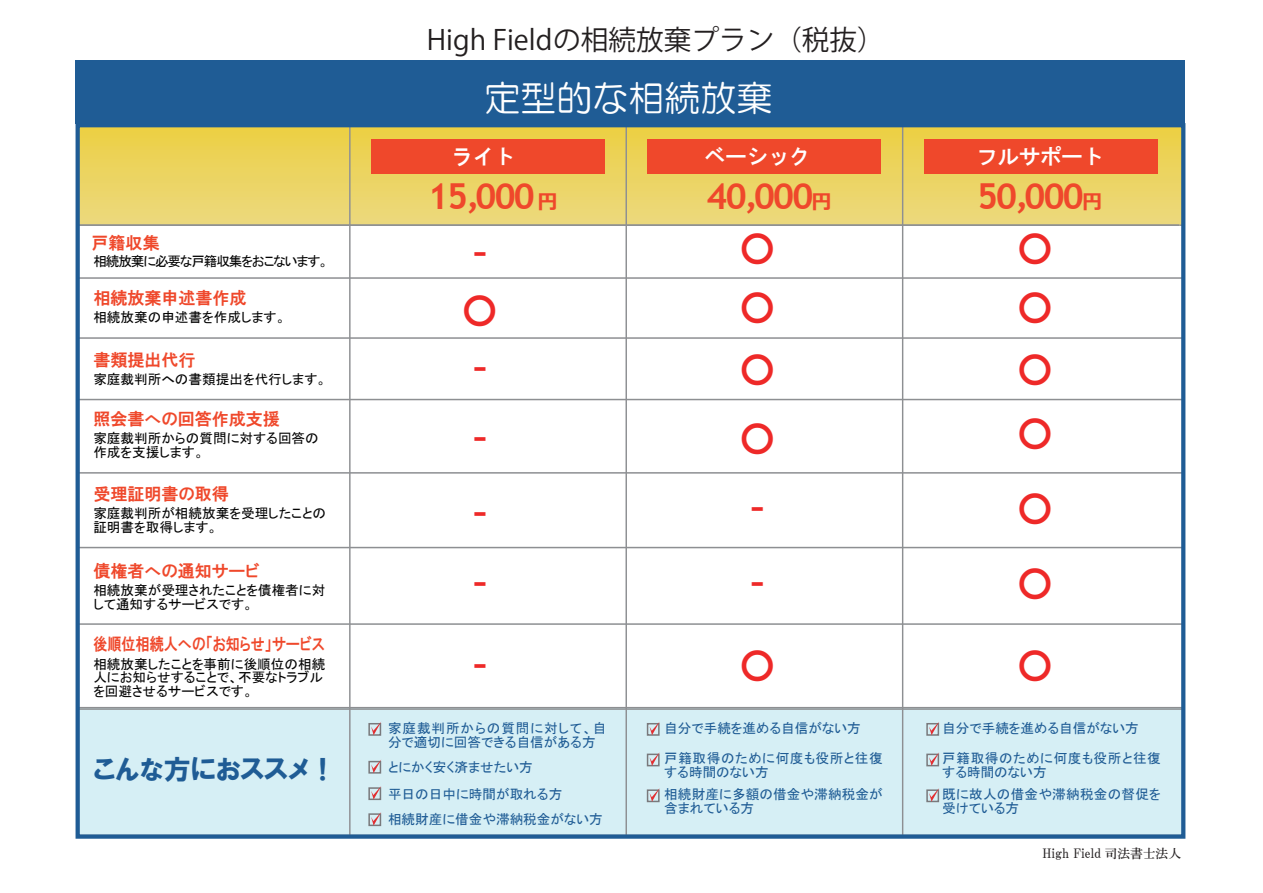
<style>
.page{position:relative;width:1263px;height:893px;background:#fff}
.page>*{position:absolute;margin:0;border:0;box-sizing:border-box;transform-origin:0 0}
.t1{font:36.15px/57.4px "HGP Gothic E";color:#ee2928;text-align:center}
.t2{font:36px "HG Maru Gothic MPRO";color:#fff}
.t3{font:700 35.85px "Trebuchet MS";letter-spacing:-.05em;color:#ef482b}
.t4{font:27.6px "Koz Go Pro";color:#231f20}
.t5{font:27.15px "HGP Soei Kakugothic UB";color:#1f5c95}
.t6{font:21.3px "HGS Gothic E";color:#fff}
.t7{font:16.95px "HGP Gothic E";color:#ef482b}
.t8{font:16.95px "HGP Gothic E";color:#ef482b;scale:.83 1}
.t9{font:13.65px/13.6px "MS P Gothic";color:#030303}
.t10{font:13.65px/13.6px "MS P Gothic";color:#1f5c95}
.t11{font:13.65px/30px "MS P Gothic";letter-spacing:.045em;color:#1f5c95}
.t12{font:13.65px/22.4px "MS P Gothic";letter-spacing:.02em;color:#1f5c95}
.t13{font:13.65px "MS P Gothic";letter-spacing:-.08em;color:#030303}
.t14{font:12.75px "HGP Mincho B";color:#231f20}
.s1{font-family:"Meiryo UI";font-size:20.1px}
</style>
<div class="page">
<div style="left:78px;top:125px;width:1105px;height:100px;background:linear-gradient(to bottom,#ecc941,#ecdb7e)"></div>
<div style="left:77px;top:707px;width:1107px;height:129px;background:#d6eff5;border:1px solid #8d8f92"></div>
<hr style="left:78px;top:224px;width:1101px;height:2px;background:#8d8f92">
<hr style="left:78px;top:277px;width:1105px;height:2px;background:#8d8f92">
<hr style="left:78px;top:337px;width:1105px;height:2px;background:#8d8f92">
<hr style="left:78px;top:472px;width:1105px;height:2px;background:#8d8f92">
<hr style="left:78px;top:399px;width:1105px;height:1px;background:#8d8f92">
<hr style="left:78px;top:547px;width:1105px;height:1px;background:#8d8f92">
<hr style="left:78px;top:623px;width:1105px;height:2px;background:#8d8f92">
<hr style="left:902px;top:125px;width:1px;height:713px;background:#8d8f92">
<hr style="left:625px;top:125px;width:2px;height:710px;background:#8d8f92">
<hr style="left:349px;top:125px;width:2px;height:713px;background:#8d8f92">
<hr style="left:78px;top:708px;width:1105px;height:2px;background:#8d8f92">
<div style="left:371px;top:140px;width:234px;height:34px;background:#ef482b"></div>
<div style="left:647px;top:140px;width:234px;height:34px;background:#ef482b"></div>
<div style="left:923px;top:140px;width:234px;height:34px;background:#ef482b"></div>
<div style="left:368px;top:723px;width:13px;height:13px;border:2px solid #79797c"></div>
<svg style="left:371px;top:722px;width:10px;height:13px"></svg>
<div style="left:368px;top:761px;width:13px;height:13px;border:2px solid #79797c"></div>
<svg style="left:371px;top:760px;width:10px;height:13px"></svg>
<div style="left:368px;top:787px;width:13px;height:13px;border:2px solid #79797c"></div>
<svg style="left:371px;top:786px;width:10px;height:13px"></svg>
<div style="left:647px;top:723px;width:13px;height:13px;border:2px solid #79797c"></div>
<svg style="left:649px;top:722px;width:11px;height:13px"></svg>
<div style="left:647px;top:754px;width:13px;height:12px;border:2px solid #79797c"></div>
<svg style="left:649px;top:752px;width:11px;height:14px"></svg>
<div style="left:647px;top:789px;width:13px;height:13px;border:2px solid #79797c"></div>
<svg style="left:649px;top:788px;width:11px;height:14px"></svg>
<div style="left:926px;top:723px;width:13px;height:13px;border:2px solid #79797c"></div>
<svg style="left:929px;top:722px;width:10px;height:13px"></svg>
<div style="left:926px;top:754px;width:13px;height:12px;border:2px solid #79797c"></div>
<svg style="left:929px;top:752px;width:10px;height:14px"></svg>
<div style="left:926px;top:789px;width:13px;height:13px;border:2px solid #79797c"></div>
<svg style="left:929px;top:788px;width:10px;height:14px"></svg>
<div style="left:368px;top:813px;width:13px;height:13px;border:2px solid #79797c"></div>
<svg style="left:371px;top:812px;width:10px;height:14px"></svg>
<div style="left:76px;top:123px;width:1109px;height:716px;border:4px solid #1f5c95"></div>
<div style="left:76px;top:61px;width:1109px;height:63px;background:#1f5c95"></div>
<p class="t7" style="left:92px;top:234px;width:70px">戸籍収集</p>
<p class="t7" style="left:93px;top:290px;width:155px">相続放棄申述書作成</p>
<p class="t13" style="left:93px;top:254px;width:237px">相続放棄に必要な戸籍収集をおこないます。</p>
<p class="t9" style="left:93px;top:311px;width:194px">相続放棄の申述書を作成します。</p>
<p class="t7" style="left:93px;top:351px;width:104px">書類提出代行</p>
<p class="t9" style="left:93px;top:372px;width:235px">家庭裁判所への書類提出を代行します。</p>
<p class="t7" style="left:93px;top:411px;width:188px">照会書への回答作成支援</p>
<p class="t9" style="left:93px;top:432px;width:227px">家庭裁判所からの質問に対する回答の作成を支援します。</p>
<p class="t7" style="left:93px;top:485px;width:137px">受理証明書の取得</p>
<p class="t9" style="left:93px;top:506px;width:234px">家庭裁判所が相続放棄を受理したことの証明書を取得します。</p>
<p class="t7" style="left:93px;top:562px;width:168px">債権者への通知サービ</p>
<p class="t9" style="left:93px;top:583px;width:233px">相続放棄が受理されたことを債権者に対して通知するサービスです。</p>
<p class="t8" style="left:93px;top:636px;width:281px">後順位相続人への「お知らせ」サービス</p>
<p class="t9" style="left:93px;top:657px;width:233px">相続放棄したことを事前に後順位の相続人にお知らせすることで、不要なトラブルを回避させるサービスです。</p>
<h3 class="t5" style="left:93px;top:755px;width:244px">こんな方におススメ！</h3>
<h3 class="t4" style="left:427px;top:22px;width:459px">High Fieldの相続放棄プラン（税抜）</h3>
<h2 class="t2" style="left:484px;top:80px;width:290px">定型的な相続放棄</h2>
<h3 class="t6" style="left:452px;top:146px;width:65px">ライト</h3>
<h3 class="t6" style="left:704px;top:146px;width:108px">ベーシック</h3>
<h3 class="t6" style="left:976px;top:146px;width:129px">フルサポート</h3>
<h3 class="t3" style="left:428px;top:174px;width:131px">15,000 <span class="s1">円</span></h3>
<h3 class="t3" style="left:706px;top:174px;width:127px">40,000<span class="s1">円</span></h3>
<h3 class="t3" style="left:977px;top:174px;width:127px">50,000<span class="s1">円</span></h3>
<h1 class="t1" style="left:474px;top:225px;width:13px">-</h1>
<h1 class="t1" style="left:462px;top:283px;width:38px">○ -</h1>
<h1 class="t1" style="left:474px;top:410px;width:13px">-</h1>
<h1 class="t1" style="left:474px;top:485px;width:13px">-</h1>
<h1 class="t1" style="left:739px;top:220px;width:38px">○</h1>
<h1 class="t1" style="left:739px;top:279px;width:38px">○</h1>
<h1 class="t1" style="left:739px;top:341px;width:38px">○</h1>
<h1 class="t1" style="left:739px;top:410px;width:38px">○</h1>
<h1 class="t1" style="left:751px;top:480px;width:13px">-</h1>
<h1 class="t1" style="left:474px;top:555px;width:13px">-</h1>
<h1 class="t1" style="left:751px;top:555px;width:13px">-</h1>
<h1 class="t1" style="left:474px;top:637px;width:13px">-</h1>
<p class="t10" style="left:388px;top:721px;width:220px">家庭裁判所からの質問に対して、自分で適切に回答できる自信がある方</p>
<p class="t10" style="left:388px;top:754px;width:176px;line-height:27px">とにかく安く済ませたい方<br>平日の日中に時間が取れる方</p>
<p class="t10" style="left:388px;top:812px;width:216px">相続財産に借金や滞納税金がない方</p>
<h1 class="t1" style="left:739px;top:637px;width:38px">○</h1>
<p class="t11" style="left:664px;top:713px;width:220px">自分で手続を進める自信がない方<br>戸籍取得のために何度も役所と往復</p>
<p class="t10" style="left:664px;top:761px;width:220px;line-height:22.4px">する時間のない方<br>相続財産に多額の借金や滞納税金が</p>
<p class="t10" style="left:664px;top:801px;width:91px">含まれている方</p>
<h1 class="t1" style="left:1017px;top:220px;width:38px">○</h1>
<h1 class="t1" style="left:1017px;top:279px;width:38px">○</h1>
<h1 class="t1" style="left:1017px;top:341px;width:38px">○</h1>
<h1 class="t1" style="left:1017px;top:405px;width:38px">○</h1>
<h1 class="t1" style="left:1017px;top:480px;width:38px">○</h1>
<h1 class="t1" style="left:1017px;top:555px;width:38px">○</h1>
<h1 class="t1" style="left:1017px;top:637px;width:38px">○</h1>
<p class="t11" style="left:942px;top:713px;width:220px">自分で手続を進める自信がない方<br>戸籍取得のために何度も役所と往復</p>
<p class="t12" style="left:942px;top:761px;width:220px">する時間のない方<br>既に故人の借金や滞納税金の督促を</p>
<p class="t10" style="left:942px;top:801px;width:78px">受けている方</p>
<p class="t14" style="left:1042px;top:847px;width:140px">High Field 司法書士法人</p>
</div>
